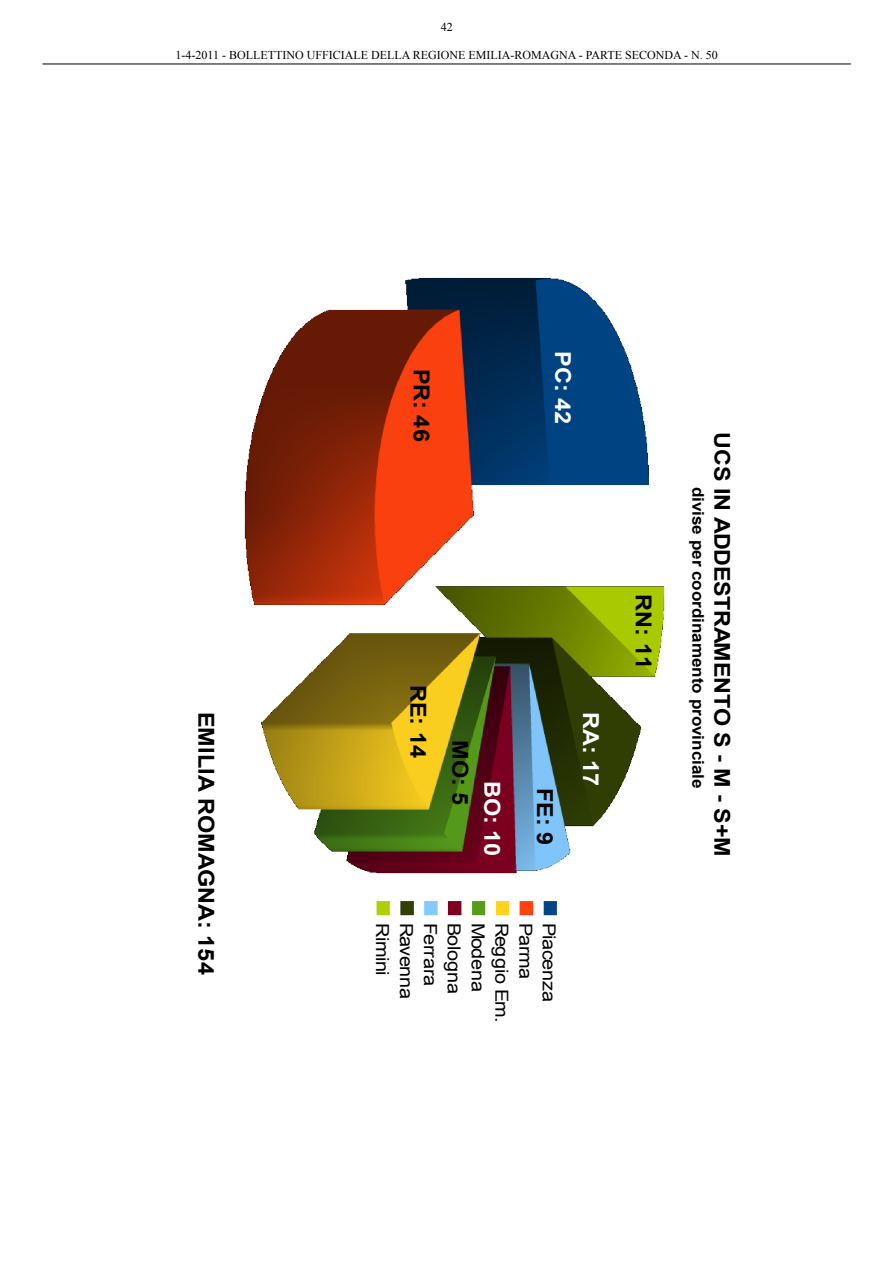
<style>
.page{position:relative;width:893px;height:1263px;background:#fff}
.page>*{position:absolute;margin:0;border:0;box-sizing:border-box;transform-origin:0 0}
.t1{font:700 22.05px "Arial";letter-spacing:.005em;color:#000;scale:1.07 1}
.t2{font:700 22.05px "Arial";color:#fff;scale:1.07 1}
.t3{font:700 21.75px "Arial";letter-spacing:-.01em;color:#000;scale:1.07 1}
.t4{font:18px "Arial";letter-spacing:-.025em;color:#000;scale:1.11 1}
.t5{font:700 16.05px "Arial";color:#000;scale:1.06 1}
.t6{font:12px "Times New Roman";color:#000}
</style>
<div class="page">
<hr style="left:43px;top:64px;width:807px;height:1px;background:#000">
<img style="left:244px;top:278px;width:421px;height:596px">
<svg style="left:543px;top:901px;width:14px;height:14px"></svg>
<svg style="left:519px;top:901px;width:14px;height:14px"></svg>
<svg style="left:496px;top:901px;width:13px;height:14px"></svg>
<svg style="left:472px;top:901px;width:13px;height:14px"></svg>
<svg style="left:448px;top:901px;width:13px;height:14px"></svg>
<svg style="left:424px;top:901px;width:13px;height:14px"></svg>
<svg style="left:400px;top:901px;width:14px;height:14px"></svg>
<svg style="left:376px;top:901px;width:14px;height:14px"></svg>
<p class="t6" style="left:440px;top:21px;width:13px">42</p>
<p class="t6" style="left:175px;top:49px;width:543px">1-4-2011 - BOLLETTINO UFFICIALE DELLA REGIONE EMILIA-ROMAGNA - PARTE SECONDA - N. 50</p>
<h1 class="t1" style="left:218px;top:712px;width:247px;rotate:90deg">EMILIA ROMAGNA: 154</h1>
<h1 class="t1" style="left:434px;top:369px;width:70px;rotate:90deg">PR: 46</h1>
<h1 class="t2" style="left:575px;top:351px;width:70px;rotate:90deg">PC: 42</h1>
<h1 class="t1" style="left:430px;top:685px;width:70px;rotate:90deg">RE: 14</h1>
<h1 class="t1" style="left:472px;top:740px;width:62px;rotate:90deg">MO: 5</h1>
<h1 class="t2" style="left:504px;top:781px;width:72px;rotate:90deg">BO: 10</h1>
<h1 class="t1" style="left:557px;top:788px;width:55px;rotate:90deg">FE: 9</h1>
<h3 class="t4" style="left:392px;top:923px;width:49px;rotate:90deg">Rimini</h3>
<h3 class="t4" style="left:416px;top:923px;width:70px;rotate:90deg">Ravenna</h3>
<h3 class="t4" style="left:440px;top:923px;width:59px;rotate:90deg">Ferrara</h3>
<h3 class="t4" style="left:464px;top:923px;width:66px;rotate:90deg">Bologna</h3>
<h3 class="t4" style="left:488px;top:923px;width:64px;rotate:90deg">Modena</h3>
<h3 class="t4" style="left:512px;top:923px;width:92px;rotate:90deg">Reggio Em.</h3>
<h3 class="t4" style="left:536px;top:923px;width:52px;rotate:90deg">Parma</h3>
<h3 class="t4" style="left:559px;top:923px;width:73px;rotate:90deg">Piacenza</h3>
<h1 class="t2" style="left:603px;top:712px;width:71px;rotate:90deg">RA: 17</h1>
<h1 class="t1" style="left:656px;top:594px;width:71px;rotate:90deg">RN: 11</h1>
<h3 class="t5" style="left:707px;top:487px;width:286px;rotate:90deg">divise per coordinamento provinciale</h3>
<h2 class="t3" style="left:734px;top:432px;width:398px;rotate:90deg">UCS IN ADDESTRAMENTO S - M - S+M</h2>
</div>
